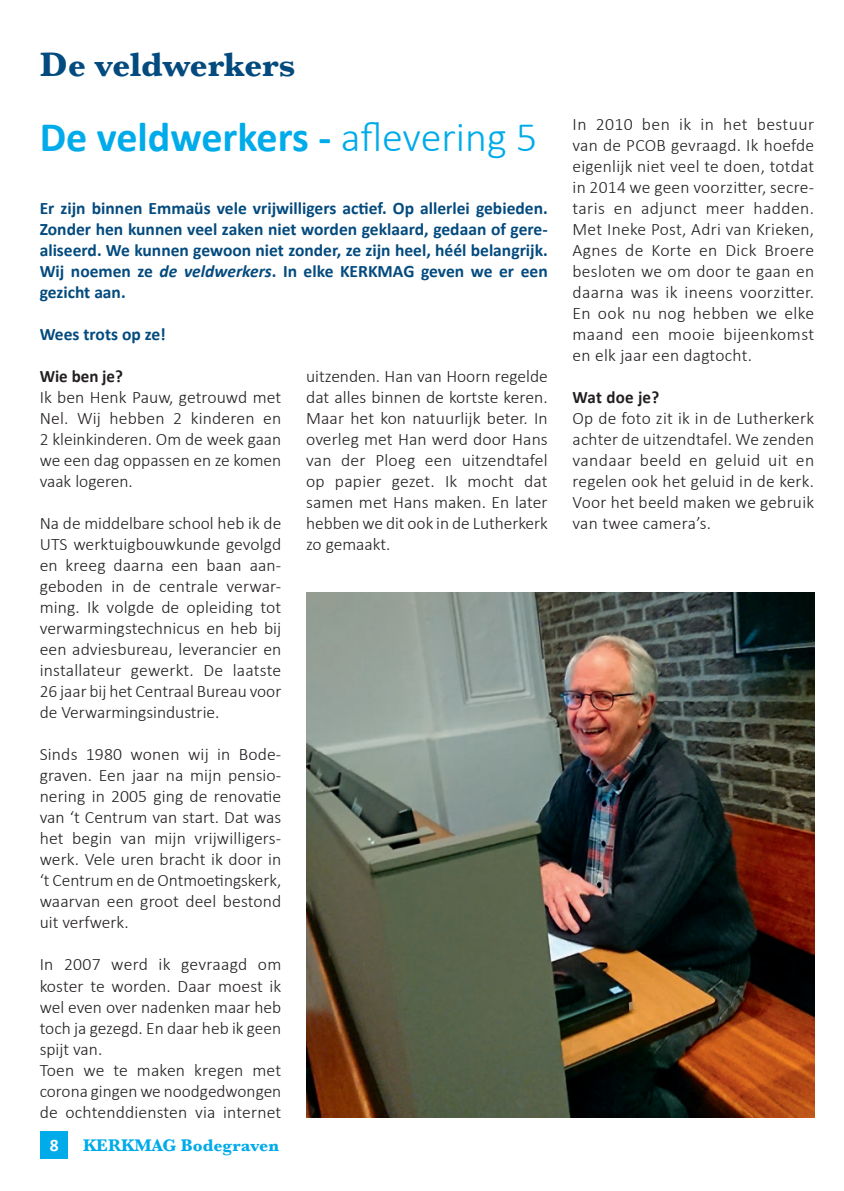
<style>
.page{position:relative;width:844px;height:1191px;background:#fff}
.page>*{position:absolute;margin:0;border:0;box-sizing:border-box;transform-origin:0 0}
.t1{font:700 42px "Calibri";color:#00abea}
.t2{font:700 35px "Baskerville";color:#034a7e}
.t3{font:300 17.5px/21px "Calibri";color:#231f20;text-align:justify}
.t4{font:700 17.5px/21px "Calibri";color:#034a7e;text-align:justify}
.t5{font:700 17.5px "Calibri";color:#231f20}
.t6{font:700 17.5px "Baskerville";color:#00abea}
.t7{font:700 17.5px "Calibri";color:#fff}
.s1{font-weight:300}
.s2{font-style:italic}
</style>
<div class="page">
<img style="left:306px;top:592px;width:508px;height:525px">
<div style="left:40px;top:1131px;width:28px;height:28px;background:#00abea"></div>
<h2 class="t2" style="left:40px;top:40px;width:257px">De veldwerkers</h2>
<h1 class="t1" style="left:40px;top:107px;width:499px">De veldwerkers - <span class="s1">aflevering 5</span></h1>
<p class="t4" style="left:40px;top:197px;width:509px">Er zijn binnen Emmaüs vele vrijwilligers actief. Op allerlei gebieden.<br>Zonder hen kunnen veel zaken niet worden geklaard, gedaan of gere&shy;aliseerd. We kunnen gewoon niet zonder, ze zijn heel, héél belangrijk.<br>Wij noemen ze <span class="s2">de veldwerkers</span>. In elke KERKMAG geven we er een gezicht aan.</p>
<p class="t4" style="left:40px;top:323px;width:128px">Wees trots op ze!</p>
<p class="t5" style="left:40px;top:364px;width:85px">Wie ben je?</p>
<p class="t3" style="left:40px;top:387px;width:243px">Ik ben Henk Pauw, getrouwd met Nel. Wij hebben 2 kinderen en 2 kleinkinderen. Om de week gaan we een dag oppassen en ze komen vaak logeren.</p>
<p class="t3" style="left:40px;top:513px;width:243px">Na de middelbare school heb ik de UTS werktuigbouwkunde gevolgd en kreeg daarna een baan aan&shy;geboden in de centrale verwar&shy;ming. Ik volgde de opleiding tot verwarmingstechnicus en heb bij een adviesbureau, leverancier en installateur gewerkt. De laatste 26 jaar bij het Centraal Bureau voor de Verwarmingsindustrie.</p>
<p class="t3" style="left:40px;top:744px;width:243px">Sinds 1980 wonen wij in Bode&shy;graven. Een jaar na mijn pensio&shy;nering in 2005 ging de renovatie van ‘t Centrum van start. Dat was het begin van mijn vrijwilligers&shy;werk. Vele uren bracht ik door in ‘t Centrum en de Ontmoetingskerk, waarvan een groot deel bestond uit verfwerk.</p>
<p class="t3" style="left:40px;top:954px;width:243px;text-align:left">In 2007 werd ik gevraagd om koster te worden. Daar moest ik wel even over nadenken maar heb toch ja gezegd. En daar heb ik geen spijt van.<br>Toen we te maken kregen met corona gingen we noodgedwongen de ochtenddiensten via internet</p>
<p class="t3" style="left:306px;top:366px;width:243px">uitzenden. Han van Hoorn regelde dat alles binnen de kortste keren.<br>Maar het kon natuurlijk beter. In overleg met Han werd door Hans van der Ploeg een uitzendtafel op papier gezet. Ik mocht dat samen met Hans maken. En later hebben we dit ook in de Lutherkerk zo gemaakt.</p>
<p class="t7" style="left:50px;top:1133px;width:10px">8</p>
<p class="t6" style="left:83px;top:1133px;width:197px">KERKMAG Bodegraven</p>
<p class="t3" style="left:572px;top:114px;width:243px">In 2010 ben ik in het bestuur van de PCOB gevraagd. Ik hoefde eigenlijk niet veel te doen, totdat in 2014 we geen voorzitter, secre&shy;taris en adjunct meer hadden.<br>Met Ineke Post, Adri van Krieken, Agnes de Korte en Dick Broere besloten we om door te gaan en daarna was ik ineens voorzitter.<br>En ook nu nog hebben we elke maand een mooie bijeenkomst en elk jaar een dagtocht.</p>
<p class="t5" style="left:572px;top:385px;width:88px">Wat doe je?</p>
<p class="t3" style="left:572px;top:408px;width:243px">Op de foto zit ik in de Lutherkerk achter de uitzendtafel. We zenden vandaar beeld en geluid uit en regelen ook het geluid in de kerk.<br>Voor het beeld maken we gebruik van twee camera’s.</p>
</div>
